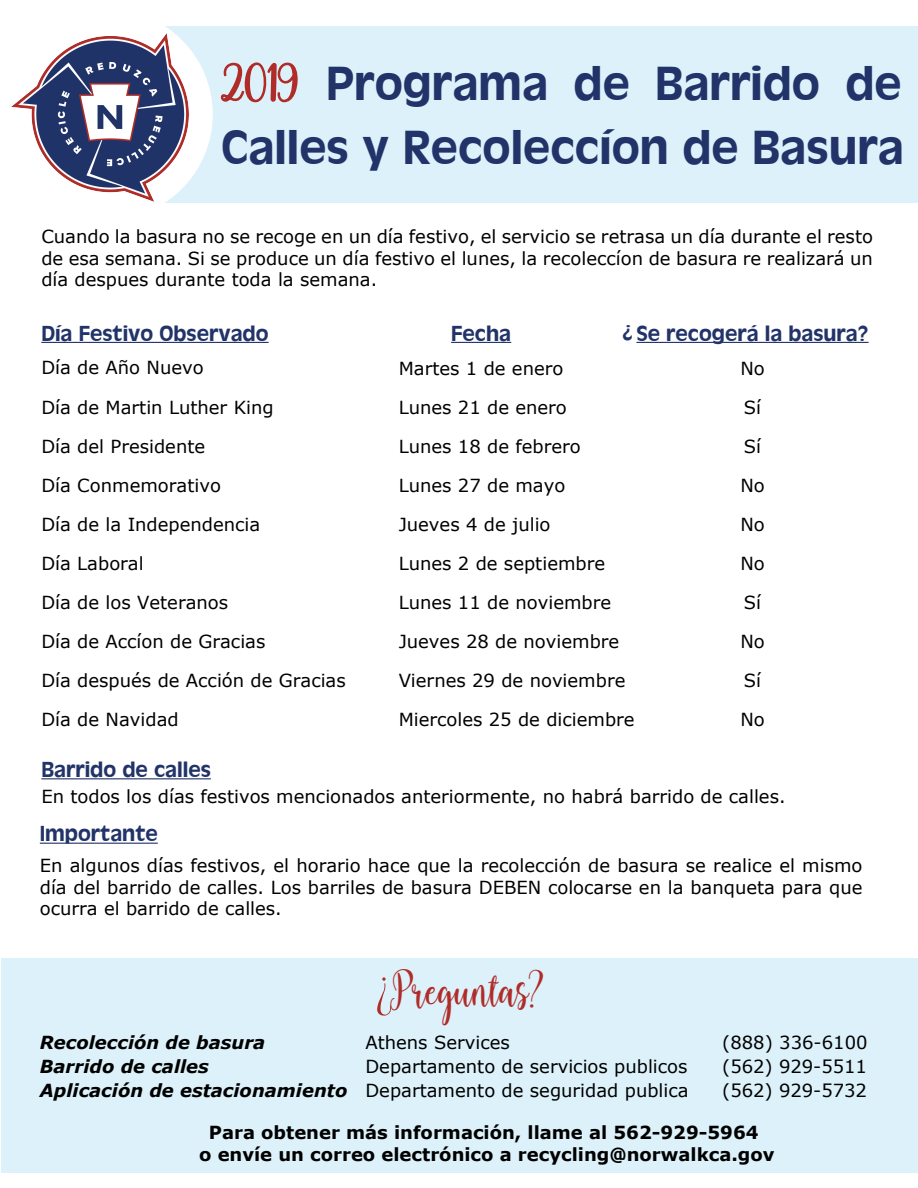
<style>
.page{position:relative;width:918px;height:1188px;background:#fff}
.page>*{position:absolute;margin:0;border:0;box-sizing:border-box;transform-origin:0 0}
.t1{font:49.5px/64.5px "Antique Olive";color:#213368}
.t2{font:46.5px "Natalia Script";letter-spacing:.01em;color:#af2c29}
.t3{font:22.5px "Antique Olive";color:#213368}
.t4{font:18px/39px "Verdana";color:#000}
.t5{font:700 18px/21.6px "Verdana";color:#000;text-align:center}
.t6{font:italic 700 18px/24px "Verdana";color:#000}
.s1{font-family:"Natalia Script";font-size:52.5px;color:#af2c29}
</style>
<div class="page">
<div style="left:153px;top:26px;width:765px;height:176px;background:#dcf1f9"></div>
<div style="left:2px;top:9px;width:211px;height:211px;background:#fff;border-radius:50%"></div>
<div style="left:2px;top:958px;width:916px;height:215px;background:#dcf1f9"></div>
<svg style="left:221px;top:62px;width:76px;height:141px"></svg>
<hr style="left:41px;top:342px;width:228px;height:1px;background:#213368">
<hr style="left:451px;top:342px;width:60px;height:1px;background:#213368">
<hr style="left:636px;top:342px;width:233px;height:1px;background:#213368">
<hr style="left:40px;top:843px;width:118px;height:1px;background:#213368">
<hr style="left:41px;top:778px;width:170px;height:1px;background:#213368">
<img style="left:12px;top:33px;width:176px;height:169px">
<h1 class="t1" style="left:222px;top:51px;width:684px"><span class="s1">2019</span> Programa de Barrido de<br>Calles y Recoleccíon de Basura</h1>
<p class="t4" style="left:41px;top:226px;width:833px;line-height:21.6px;text-align:justify">Cuando la basura no se recoge en un día festivo, el servicio se retrasa un día durante el resto de esa semana. Si se produce un día festivo el lunes, la recoleccíon de basura re realizará un día despues durante toda la semana.</p>
<p class="t3" style="left:41px;top:320px;width:229px">Día Festivo Observado</p>
<p class="t3" style="left:451px;top:320px;width:62px">Fecha</p>
<p class="t3" style="left:636px;top:320px;width:234px">Se recogerá la basura?</p>
<p class="t3" style="left:633px;top:346px;width:12px;rotate:180deg">?</p>
<p class="t4" style="left:41px;top:348px;width:306px">Día de Año Nuevo<br>Día de Martin Luther King<br>Día del Presidente<br>Día Conmemorativo<br>Día de la Independencia<br>Día Laboral<br>Día de los Veteranos<br>Día de Accíon de Gracias<br>Día después de Acción de Gracias<br>Día de Navidad</p>
<p class="t4" style="left:399px;top:348px;width:238px">Martes 1 de enero<br>Lunes 21 de enero<br>Lunes 18 de febrero<br>Lunes 27 de mayo<br>Jueves 4 de julio<br>Lunes 2 de septiembre<br>Lunes 11 de noviembre<br>Jueves 28 de noviembre<br>Viernes 29 de noviembre<br>Miercoles 25 de diciembre</p>
<p class="t4" style="left:740px;top:348px;width:26px">No<br>Sí<br>Sí<br>No<br>No<br>No<br>Sí<br>No<br>Sí<br>No</p>
<p class="t3" style="left:41px;top:757px;width:171px">Barrido de calles</p>
<p class="t4" style="left:41px;top:777px;width:746px">En todos los días festivos mencionados anteriormente, no habrá barrido de calles.</p>
<p class="t3" style="left:40px;top:821px;width:119px">Importante</p>
<p class="t4" style="left:40px;top:854px;width:824px;line-height:21.6px;text-align:justify">En algunos días festivos, el horario hace que la recolección de basura se realice el mismo día del barrido de calles. Los barriles de basura DEBEN colocarse en la banqueta para que ocurra el barrido de calles.</p>
<p class="t6" style="left:40px;top:1030px;width:309px">Recolección de basura<br>Barrido de calles<br>Aplicación de estacionamiento</p>
<h2 class="t2" style="left:390px;top:963px;width:154px">Preguntas?</h2>
<p class="t4" style="left:365px;top:1031px;width:325px;line-height:24px">Athens Services<br>Departamento de servicios publicos<br>Departamento de seguridad publica</p>
<p class="t4" style="left:722px;top:1031px;width:147px;line-height:24px;text-align:justify">(888) 336-6100 (562) 929-5511 (562) 929-5732</p>
<p class="t5" style="left:199px;top:1121px;width:577px">Para obtener más información, llame al 562-929-5964<br>o envíe un correo electrónico a recycling@norwalkca.gov</p>
</div>
